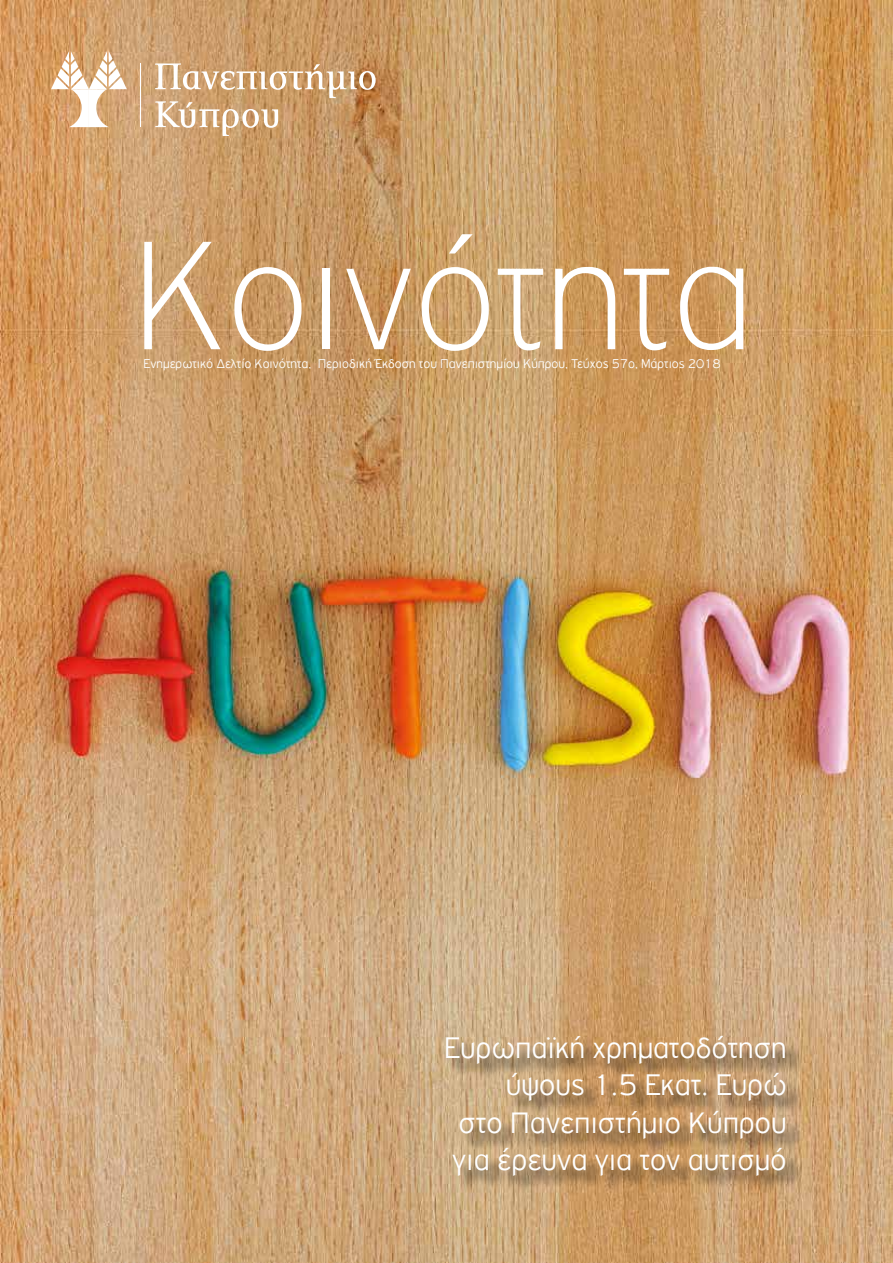
<style>
.page{position:relative;width:893px;height:1263px;background:#fff}
.page>*{position:absolute;margin:0;border:0;box-sizing:border-box;transform-origin:0 0}
.t1{font:100 165px "PF Highway Gothic";color:#fff}
.t2{font:300 31.5px/37.5px "PF Highway Gothic";color:#fff;text-align:right}
.t3{font:300 13.5px "PF Highway Gothic";color:#fff}
</style>
<div class="page">
<img style="left:0;top:0;width:893px;height:1263px">
<div style="left:449px;top:1038px;width:355px;height:155px;background:#000;opacity:.75"></div>
<svg style="left:155px;top:63px;width:221px;height:73px;background:#d0a87e"></svg>
<svg style="left:51px;top:51px;width:76px;height:76px"></svg>
<hr style="left:141px;top:63px;width:1px;height:64px;background:#fff">
<h1 class="t1" style="left:132px;top:213px;width:623px">Kοινότητα</h1>
<p class="t3" style="left:144px;top:356px;width:578px">Ενημερωτικό Δελτίο Κοινότητα, Περιοδική Έκδοση του Πανεπιστημίου Κύπρου, Τεύχος 57o, Μάρτιος 2018</p>
<h2 class="t2" style="left:444px;top:1028px;width:344px">Ευρωπαϊκή χρηματοδότηση ύψους 1.5 Εκατ. Ευρώ<br>στο Πανεπιστήμιο Κύπρου για έρευνα για τον αυτισμό</h2>
</div>
